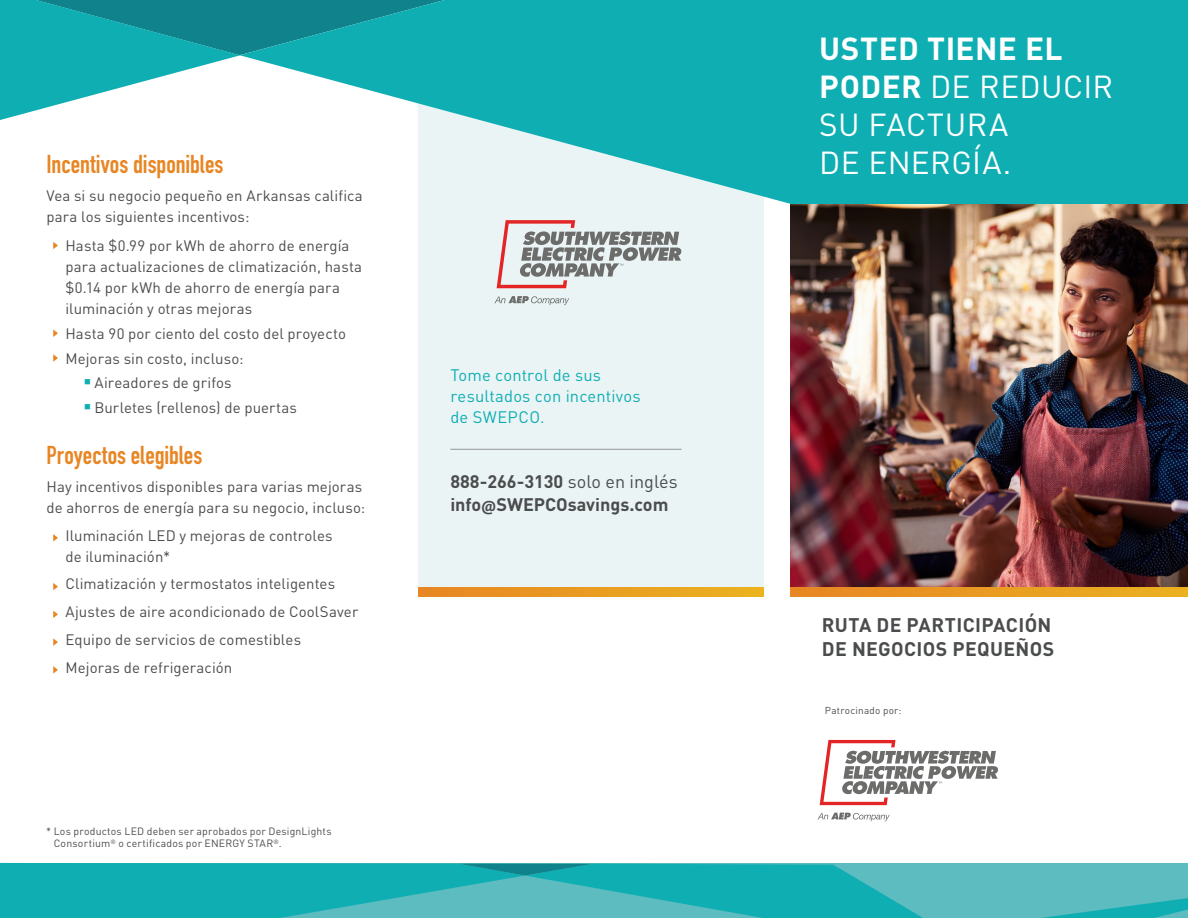
<style>
.page{position:relative;width:1188px;height:918px;background:#fff}
.page>*{position:absolute;margin:0;border:0;box-sizing:border-box;transform-origin:0 0}
.t1{font:31.5px/37.8px "DINOT";letter-spacing:.015em;color:#fff}
.t2{font:700 25.5px "DIN Condensed";color:#e78623}
.t3{font:700 19.5px/24px "DINOT";letter-spacing:.015em;color:#4b4c4d}
.t4{font:700 18px/22.5px "DINOT";color:#4b4c4d}
.t5{font:16.5px/21px "DINOT";letter-spacing:.01em;color:#0faeb3}
.t6{font:15px/21px "DINOT";letter-spacing:.005em;color:#4b4c4d}
.t7{font:10.5px/12px "DINOT";letter-spacing:.02em;color:#4b4c4d}
.t8{font:9.9px "DINOT";letter-spacing:.025em;color:#4b4c4d}
.s1{font-weight:400}
.s2{font-family:"Adelle"}
.s3{font-weight:700}
</style>
<div class="page">
<div style="left:418px;top:95px;width:346px;height:492px;background:#eaf4f5"></div>
<svg style="left:0;top:0;width:790px;height:204px;fill:#10aeb3"></svg>
<div style="left:790px;top:0;width:398px;height:204px;background:#0faeb3"></div>
<svg style="left:53px;top:242px;width:5px;height:7px"></svg>
<svg style="left:53px;top:330px;width:5px;height:7px"></svg>
<svg style="left:53px;top:354px;width:5px;height:8px"></svg>
<svg style="left:53px;top:534px;width:5px;height:8px"></svg>
<svg style="left:53px;top:583px;width:5px;height:7px"></svg>
<svg style="left:53px;top:611px;width:5px;height:7px"></svg>
<svg style="left:53px;top:638px;width:5px;height:8px"></svg>
<svg style="left:53px;top:666px;width:5px;height:8px"></svg>
<img style="left:790px;top:204px;width:398px;height:383px">
<svg style="left:818px;top:813px;width:72px;height:8px"></svg>
<svg style="left:820px;top:740px;width:178px;height:65px"></svg>
<div style="left:0;top:863px;width:1188px;height:55px;background:#5cbcc0"></div>
<svg style="left:0;top:863px;width:923px;height:55px"></svg>
<svg style="left:1042px;top:898px;width:146px;height:20px"></svg>
<svg style="left:790px;top:587px;width:398px;height:10px"></svg>
<svg style="left:418px;top:587px;width:346px;height:10px"></svg>
<svg style="left:494px;top:296px;width:75px;height:9px"></svg>
<svg style="left:497px;top:220px;width:184px;height:68px"></svg>
<hr style="left:450px;top:449px;width:231px;height:1px;background:#959697">
<p class="t2" style="left:46px;top:147px;width:179px">Incentivos disponibles</p>
<p class="t6" style="left:46px;top:185px;width:318px">Vea si su negocio pequeño en Arkansas califica para los siguientes incentivos:</p>
<p class="t6" style="left:65px;top:235px;width:298px">Hasta $0.99 por kWh de ahorro de energía para actualizaciones de climatización, hasta $0.14 por kWh de ahorro de energía para iluminación y otras mejoras</p>
<p class="t6" style="left:65px;top:323px;width:282px">Hasta 90 por ciento del costo del proyecto</p>
<p class="t6" style="left:65px;top:348px;width:180px">Mejoras sin costo, incluso:</p>
<p class="t6" style="left:84px;top:372px;width:149px"><sup>■</sup> Aireadores de grifos</p>
<p class="t6" style="left:84px;top:397px;width:215px"><sup>■</sup> Burletes (rellenos) de puertas</p>
<p class="t2" style="left:46px;top:438px;width:157px">Proyectos elegibles</p>
<p class="t6" style="left:46px;top:476px;width:320px">Hay incentivos disponibles para varias mejoras de ahorros de energía para su negocio, incluso:</p>
<p class="t6" style="left:65px;top:524px;width:269px">Iluminación LED y mejoras de controles de iluminación*</p>
<p class="t6" style="left:65px;top:573px;width:271px">Climatización y termostatos inteligentes</p>
<p class="t6" style="left:65px;top:601px;width:294px">Ajustes de aire acondicionado de CoolSaver</p>
<p class="t6" style="left:65px;top:629px;width:237px">Equipo de servicios de comestibles</p>
<p class="t6" style="left:65px;top:656px;width:168px">Mejoras de refrigeración</p>
<p class="t7" style="left:54px;top:825px;width:279px;text-indent:-7px">* Los productos LED deben ser aprobados por DesignLights<br>Consortium<sup>®</sup> o certificados por ENERGY STAR<sup>®</sup>.</p>
<p class="t5" style="left:450px;top:365px;width:192px">Tome control de sus resultados con incentivos de SWEPCO.</p>
<p class="t4" style="left:450px;top:470px;width:229px">888-266-3130 <span class="s1">solo en inglés </span>info<span class="s2">@</span>SWEPCOsavings.com</p>
<p class="t1" style="left:819px;top:29px;width:295px"><span class="s3">USTED TIENE EL<br>PODER</span> DE REDUCIR<br>SU FACTURA<br>DE ENERGÍA.</p>
<p class="t3" style="left:822px;top:612px;width:234px">RUTA DE PARTICIPACIÓN<br>DE NEGOCIOS PEQUEÑOS</p>
<p class="t8" style="left:825px;top:704px;width:78px">Patrocinado por:</p>
</div>
